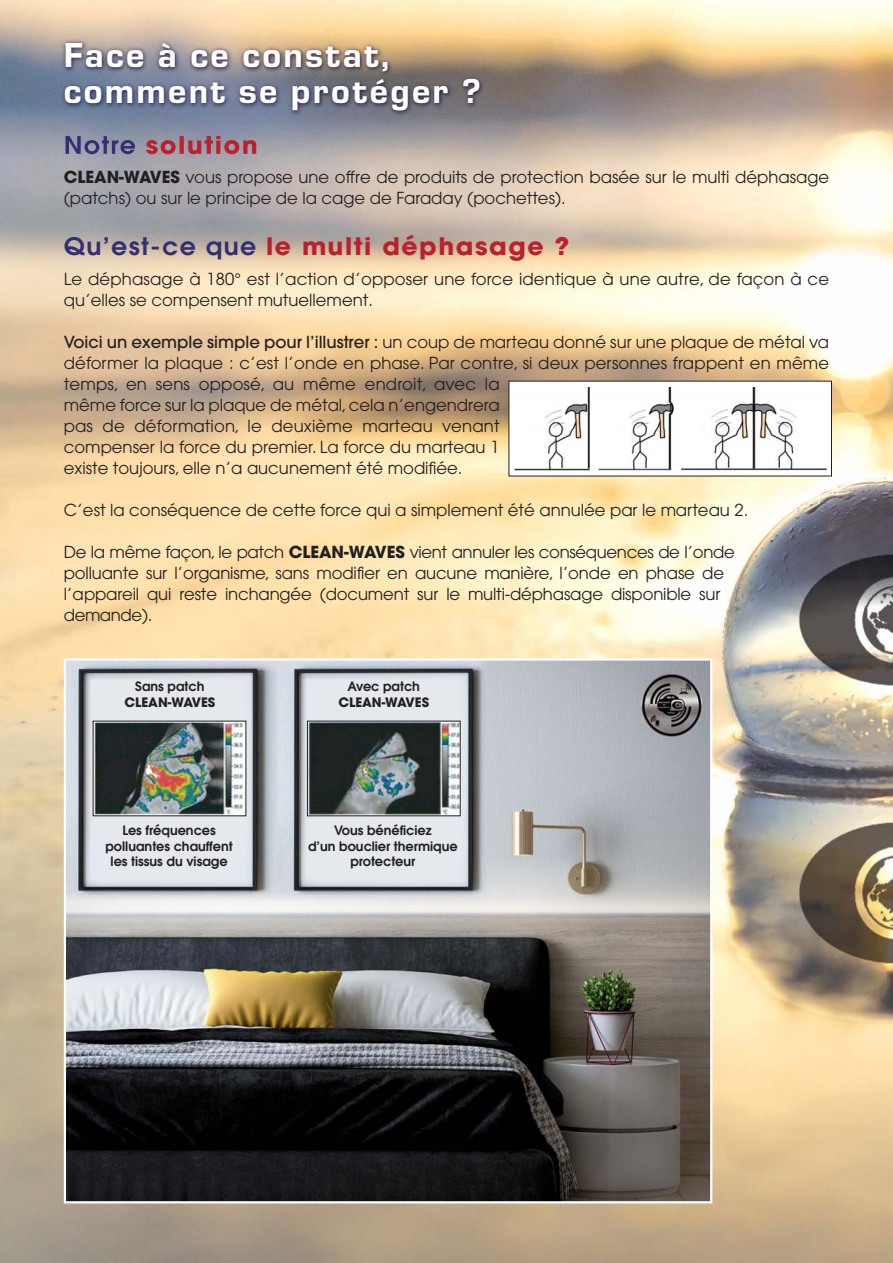
<style>
.page{position:relative;width:893px;height:1263px;background:#fff}
.page>*{position:absolute;margin:0;border:0;box-sizing:border-box;transform-origin:0 0}
.t1{font:800 36px/36px "Eurostile T";letter-spacing:.065em;color:#fff}
.t2{font:700 24px "Avant Garde";letter-spacing:.06em;color:#bb202c;scale:1.05 1}
.t3{font:16.5px/21px "Avant Garde";color:#231f20}
.t4{font:600 12.9px/15.5px "Avant Garde";color:#231f20;text-align:center}
.t5{font:700 12.9px "Avant Garde";color:#231f20}
.s1{font-weight:700}
.s2{font-weight:600;color:#342e75}
.s3{font-weight:500}
</style>
<div class="page">
<img style="left:0;top:0;width:893px;height:1263px">
<img style="left:67px;top:661px;width:642px;height:539px">
<div style="left:64px;top:658px;width:648px;height:545px;border:2px solid #fff"></div>
<img style="left:54px;top:31px;width:784px;height:132px">
<img style="left:66px;top:136px;width:69px;height:18px">
<img style="left:146px;top:136px;width:110px;height:18px">
<img style="left:636px;top:669px;width:72px;height:72px">
<div style="left:509px;top:381px;width:322px;height:95px;background:#fff"></div>
<img style="left:514px;top:388px;width:313px;height:83px">
<img style="left:95px;top:723px;width:149px;height:91px">
<img style="left:309px;top:723px;width:149px;height:91px">
<img style="left:890px;top:438px;width:3px;height:39px">
<h1 class="t1" style="left:64px;top:40px;width:419px">Face à ce constat, comment se protéger ?</h1>
<p class="t3" style="left:64px;top:168px;width:767px"><span class="s1">CLEAN-WAVES</span> vous propose une offre de produits de protection basée sur le multi déphasage (patchs) ou sur le principe de la cage de Faraday (pochettes).</p>
<h2 class="t2" style="left:64px;top:238px;width:483px"><span class="s2">Qu’est-ce que</span> le multi déphasage ?</h2>
<p class="t3" style="left:64px;top:270px;width:767px">Le déphasage à 180° est l’action d’opposer une force identique à une autre, de façon à ce qu’elles se compensent mutuellement.</p>
<p class="t3" style="left:64px;top:333px;width:767px"><span class="s3">Voici un exemple simple pour l’illustrer :</span> un coup de marteau donné sur une plaque de métal va déformer la plaque : c’est l’onde en phase. Par contre, si deux personnes frappent en même temps, en sens opposé, au même endroit, avec la<br>même force sur la plaque de métal, cela n’engendrera<br>pas de déformation, le deuxième marteau venant<br>compenser la force du premier. La force du marteau 1<br>existe toujours, elle n’a aucunement été modifiée.</p>
<p class="t3" style="left:64px;top:501px;width:686px">C’est la conséquence de cette force qui a simplement été annulée par le marteau 2.</p>
<p class="t3" style="left:64px;top:543px;width:673px">De la même façon, le patch <span class="s1">CLEAN-WAVES</span> vient annuler les conséquences de l’onde polluante sur l’organisme, sans modifier en aucune manière, l’onde en phase de l’appareil qui reste inchangée (document sur le multi-déphasage disponible sur demande).</p>
<p class="t4" style="left:135px;top:679px;width:71px">Sans patch</p>
<p class="t5" style="left:124px;top:697px;width:92px">CLEAN-WAVES</p>
<p class="t4" style="left:347px;top:679px;width:74px">Avec patch</p>
<p class="t5" style="left:338px;top:697px;width:92px">CLEAN-WAVES</p>
<p class="t4" style="left:105px;top:824px;width:129px">Les fréquences polluantes chauffent les tissus du visage</p>
<p class="t4" style="left:308px;top:824px;width:151px">Vous bénéficiez<br>d’un bouclier thermique protecteur</p>
</div>
